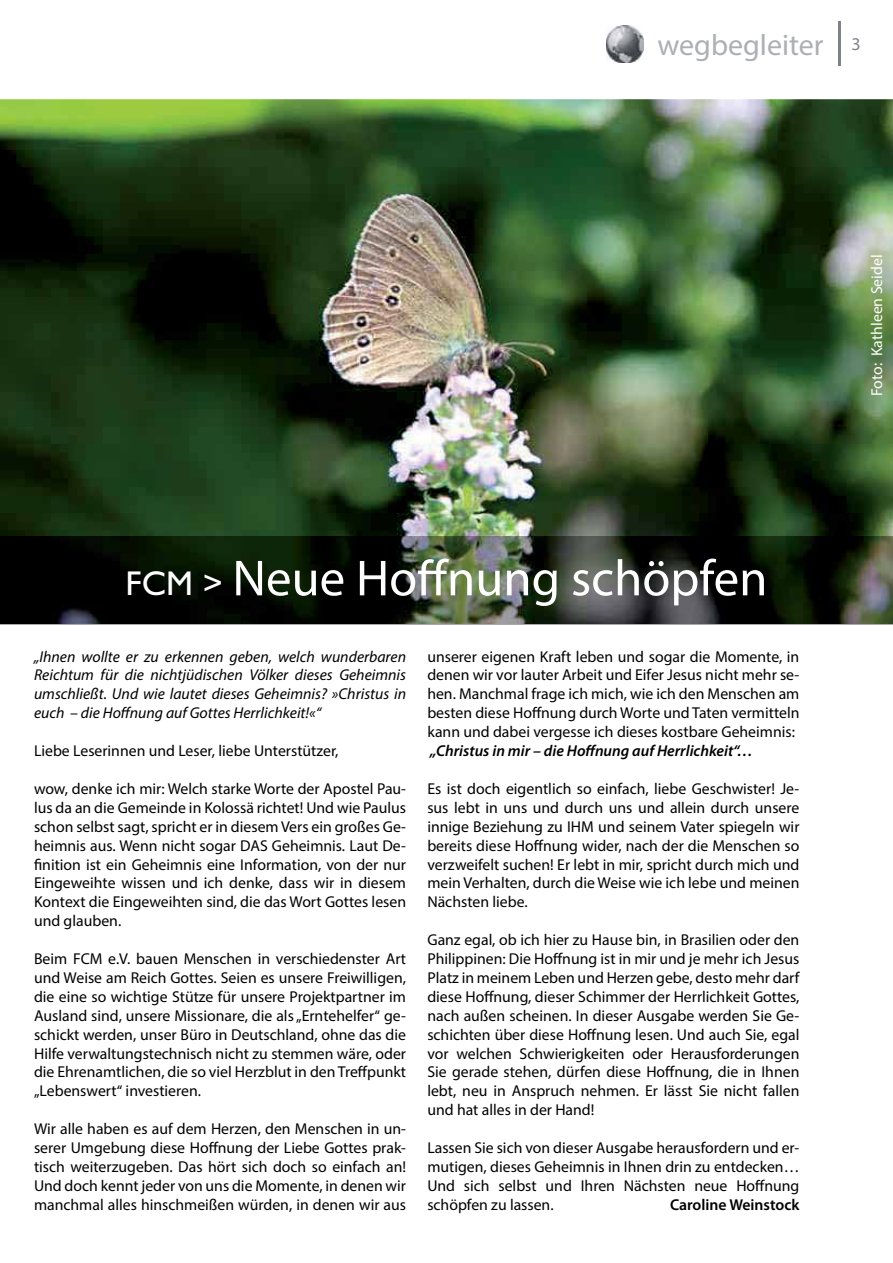
<style>
.page{position:relative;width:893px;height:1263px;background:#fff}
.page>*{position:absolute;margin:0;border:0;box-sizing:border-box;transform-origin:0 0}
.t1{font:51px "Myriad Pro";color:#fff}
.t2{font:30px "Myriad Pro";color:#acafb4}
.t3{font:18px "Myriad Pro";color:#7f8188}
.t4{font:15.75px/18.9px "Myriad Pro";color:#000;text-align:justify}
.t5{font:italic 15.75px/18.9px "Myriad Pro";color:#000;text-align:justify}
.t6{font:italic 600 15.75px "Myriad Pro";color:#000}
.t7{font:15.75px "Myriad Pro";color:#fff}
.t8{font:600 15.75px "Myriad Pro";color:#000}
.s1{font-family:"Gill Sans";font-size:34.5px}
</style>
<div class="page">
<img style="left:607px;top:26px;width:37px;height:37px">
<hr style="left:838px;top:22px;width:2px;height:44px;background:#7f8188">
<img style="left:0;top:99px;width:893px;height:438px">
<img style="left:0;top:537px;width:893px;height:87px">
<h2 class="t2" style="left:657px;top:27px;width:168px">wegbegleiter</h2>
<p class="t3" style="left:851px;top:34px;width:11px">3</p>
<h1 class="t1" style="left:126px;top:548px;width:643px"><span class="s1">FCM &gt;</span> Neue Hoffnung schöpfen</h1>
<p class="t5" style="left:34px;top:648px;width:374px">„Ihnen wollte er zu erkennen geben, welch wunderbaren Reichtum für die nichtjüdischen Völker dieses Geheimnis umschließt. Und wie lautet dieses Geheimnis? »Christus in euch – die Hoffnung auf Gottes Herrlichkeit!«“</p>
<p class="t4" style="left:34px;top:741px;width:306px">Liebe Leserinnen und Leser, liebe Unterstützer,</p>
<p class="t4" style="left:34px;top:779px;width:374px">wow, denke ich mir: Welch starke Worte der Apostel Pau&shy;lus da an die Gemeinde in Kolossä richtet! Und wie Paulus schon selbst sagt, spricht er in diesem Vers ein großes Ge&shy;heimnis aus. Wenn nicht sogar DAS Geheimnis. Laut De&shy;finition ist ein Geheimnis eine Information, von der nur Eingeweihte wissen und ich denke, dass wir in diesem Kontext die Eingeweihten sind, die das Wort Gottes lesen und glauben.</p>
<p class="t4" style="left:34px;top:949px;width:374px">Beim FCM e.V. bauen Menschen in verschiedenster Art und Weise am Reich Gottes. Seien es unsere Freiwilligen, die eine so wichtige Stütze für unsere Projektpartner im Ausland sind, unsere Missionare, die als „Erntehelfer“ ge&shy;schickt werden, unser Büro in Deutschland, ohne das die Hilfe verwaltungstechnisch nicht zu stemmen wäre, oder die Ehrenamtlichen, die so viel Herzblut in den Treffpunkt „Lebenswert“ investieren.</p>
<p class="t4" style="left:34px;top:1119px;width:374px">Wir alle haben es auf dem Herzen, den Menschen in un&shy;serer Umgebung diese Hoffnung der Liebe Gottes prak&shy;tisch weiterzugeben. Das hört sich doch so einfach an!<br>Und doch kennt jeder von uns die Momente, in denen wir manchmal alles hinschmeißen würden, in denen wir aus</p>
<p class="t4" style="left:427px;top:647px;width:374px">unserer eigenen Kraft leben und sogar die Momente, in denen wir vor lauter Arbeit und Eifer Jesus nicht mehr se&shy;hen. Manchmal frage ich mich, wie ich den Menschen am besten diese Hoffnung durch Worte und Taten vermitteln kann und dabei vergesse ich dieses kostbare Geheimnis:</p>
<p class="t6" style="left:430px;top:745px;width:324px">„Christus in mir – die Hoffnung auf Herrlichkeit“…</p>
<p class="t4" style="left:427px;top:779px;width:374px">Es ist doch eigentlich so einfach, liebe Geschwister! Je&shy;sus lebt in uns und durch uns und allein durch unsere innige Beziehung zu IHM und seinem Vater spiegeln wir bereits diese Hoffnung wider, nach der die Menschen so verzweifelt suchen! Er lebt in mir, spricht durch mich und mein Verhalten, durch die Weise wie ich lebe und meinen Nächsten liebe.</p>
<p class="t4" style="left:427px;top:930px;width:374px">Ganz egal, ob ich hier zu Hause bin, in Brasilien oder den Philippinen: Die Hoffnung ist in mir und je mehr ich Jesus Platz in meinem Leben und Herzen gebe, desto mehr darf diese Hoffnung, dieser Schimmer der Herrlichkeit Gottes, nach außen scheinen. In dieser Ausgabe werden Sie Ge&shy;schichten über diese Hoffnung lesen. Und auch Sie, egal vor welchen Schwierigkeiten oder Herausforderungen Sie gerade stehen, dürfen diese Hoffnung, die in Ihnen lebt, neu in Anspruch nehmen. Er lässt Sie nicht fallen und hat alles in der Hand!</p>
<p class="t4" style="left:427px;top:1138px;width:374px">Lassen Sie sich von dieser Ausgabe herausfordern und er&shy;mutigen, dieses Geheimnis in Ihnen drin zu entdecken… Und sich selbst und Ihren Nächsten neue Hoffnung schöpfen zu lassen.</p>
<p class="t8" style="left:670px;top:1195px;width:131px">Caroline Weinstock</p>
<p class="t7" style="left:867px;top:396px;width:143px;rotate:-90deg">Foto: Kathleen Seidel</p>
</div>
